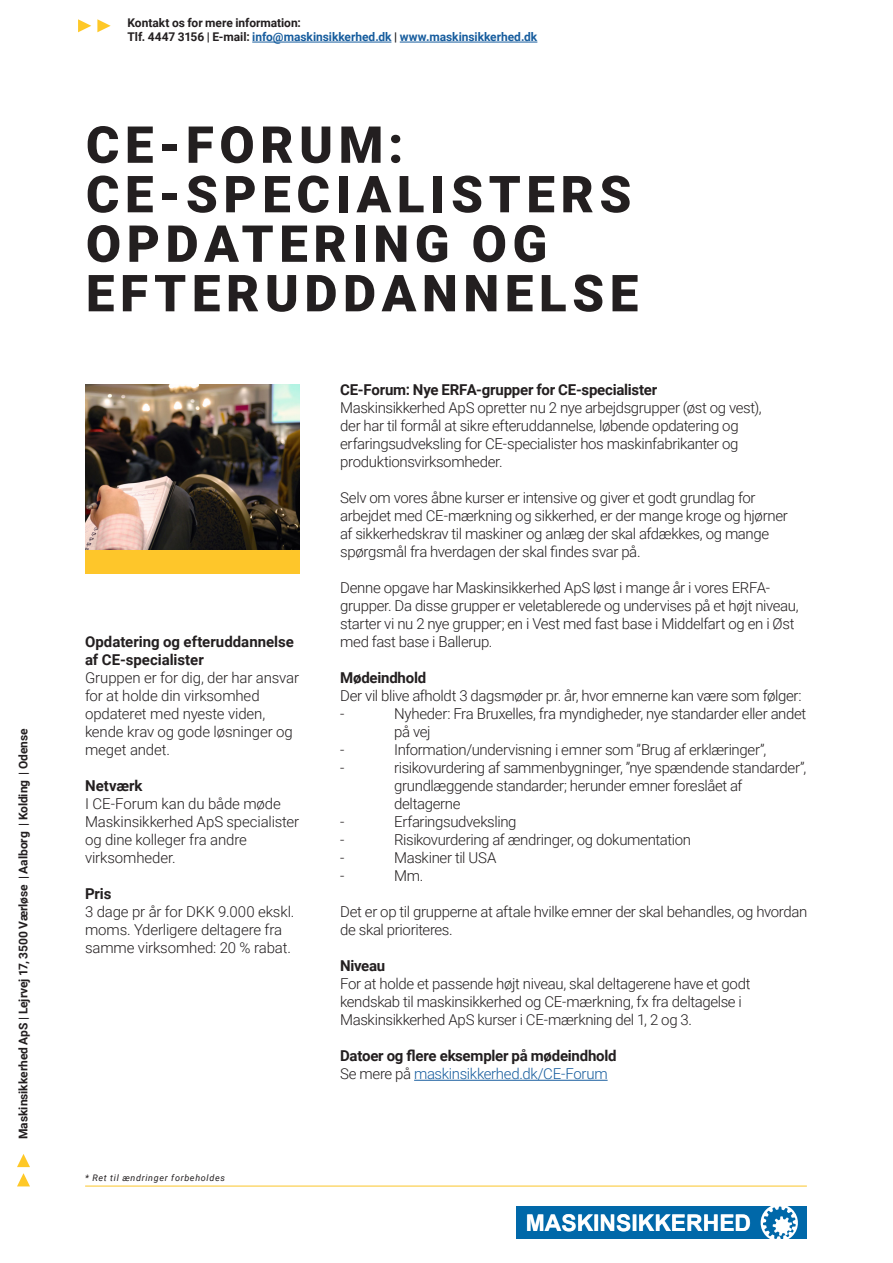
<style>
.page{position:relative;width:893px;height:1263px;background:#fff}
.page>*{position:absolute;margin:0;border:0;box-sizing:border-box;transform-origin:0 0}
.t1{font:900 51px/49.5px "Roboto";letter-spacing:.11em;color:#231f20}
.t2{font:700 22.95px "Arial";color:#fff}
._8_pt_Small_Text{font:300 15px/18px "Roboto";letter-spacing:-.02em;color:#231f20}
._8_pt_Small_Text-2{font:700 15px/18px "Roboto";letter-spacing:-.01em;color:#231f20}
._8_pt_Small_Text-3{font:300 15px "Roboto";letter-spacing:-.02em;color:#175d9e}
.t3{font:700 12px/14.4px "Roboto";letter-spacing:-.005em;color:#231f20}
.t4{font:italic 9px "Roboto";letter-spacing:.075em;color:#231f20}
.s1{color:#175d9e}
.s2{color:#231f20}
</style>
<div class="page">
<div style="left:516px;top:1206px;width:291px;height:33px;background:#0068a9"></div>
<svg style="left:760px;top:1206px;width:38px;height:33px"></svg>
<svg style="left:97px;top:19px;width:14px;height:13px"></svg>
<svg style="left:78px;top:19px;width:13px;height:13px"></svg>
<svg style="left:17px;top:1154px;width:13px;height:13px"></svg>
<svg style="left:17px;top:1173px;width:13px;height:13px"></svg>
<div style="left:85px;top:385px;width:215px;height:189px;background:#fec62a"></div>
<img style="left:85px;top:384px;width:215px;height:165px">
<hr style="left:85px;top:1186px;width:722px;height:1px;background:#fbc52a">
<hr style="left:252px;top:42px;width:139px;height:1px;background:#175d9e">
<hr style="left:400px;top:42px;width:137px;height:1px;background:#175d9e">
<hr style="left:414px;top:1080px;width:194px;height:1px;background:#175d9e">
<p class="t3" style="left:16px;top:1139px;width:412px;rotate:-90deg">Maskinsikkerhed ApS | Lejrvej 17, 3500 Værløse | Aalborg | Kolding | Odense</p>
<p class="t3" style="left:128px;top:15px;width:411px">Kontakt os for mere information:<br>Tlf. 4447 3156 | E-mail: <span class="s1">info@maskinsikkerhed.dk</span> | <span class="s1">www.maskinsikkerhed.dk</span></p>
<p class="t1" style="left:86px;top:118px;width:319px">CE-FORUM:</p>
<p class="t1" style="left:86px;top:168px;width:547px">CE-SPECIALISTERS</p>
<p class="t1" style="left:86px;top:217px;width:554px">OPDATERING OG<br>EFTERUDDANNELSE</p>
<p class="_8_pt_Small_Text-2" style="left:85px;top:632px;width:210px">Opdatering og efteruddannelse af CE-specialister</p>
<p class="_8_pt_Small_Text" style="left:85px;top:668px;width:216px">Gruppen er for dig, der har ansvar for at holde din virksomhed opdateret med nyeste viden, kende krav og gode løsninger og meget andet.</p>
<p class="_8_pt_Small_Text-2" style="left:85px;top:776px;width:59px">Netværk</p>
<p class="_8_pt_Small_Text" style="left:85px;top:794px;width:216px">I CE-Forum kan du både møde<br>Maskinsikkerhed ApS specialister og dine kolleger fra andre virksomheder.</p>
<p class="_8_pt_Small_Text-2" style="left:85px;top:884px;width:28px">Pris</p>
<p class="_8_pt_Small_Text" style="left:85px;top:902px;width:211px">3 dage pr år for DKK 9.000 ekskl. moms. Yderligere deltagere fra samme virksomhed: 20 % rabat.</p>
<p class="t4" style="left:85px;top:1171px;width:141px">* Ret til ændringer forbeholdes</p>
<p class="_8_pt_Small_Text-2" style="left:340px;top:380px;width:318px">CE-Forum: Nye ERFA-grupper for CE-specialister</p>
<p class="_8_pt_Small_Text" style="left:340px;top:398px;width:423px">Maskinsikkerhed ApS opretter nu 2 nye arbejdsgrupper (øst og vest), der har til formål at sikre efteruddannelse, løbende opdatering og erfaringsudveksling for CE-specialister hos maskinfabrikanter og produktionsvirksomheder.</p>
<p class="_8_pt_Small_Text" style="left:340px;top:488px;width:449px">Selv om vores åbne kurser er intensive og giver et godt grundlag for arbejdet med CE-mærkning og sikkerhed, er der mange kroge og hjørner af sikkerhedskrav til maskiner og anlæg der skal afdækkes, og mange spørgsmål fra hverdagen der skal findes svar på.</p>
<p class="_8_pt_Small_Text" style="left:340px;top:578px;width:460px">Denne opgave har Maskinsikkerhed ApS løst i mange år i vores ERFA&shy;grupper. Da disse grupper er veletablerede og undervises på et højt niveau, starter vi nu 2 nye grupper; en i Vest med fast base i Middelfart og en i Øst med fast base i Ballerup.</p>
<p class="_8_pt_Small_Text-2" style="left:340px;top:668px;width:87px">Mødeindhold</p>
<p class="_8_pt_Small_Text" style="left:340px;top:686px;width:463px">Der vil blive afholdt 3 dagsmøder pr. år, hvor emnerne kan være som følger:</p>
<p class="_8_pt_Small_Text" style="left:340px;top:704px;width:6px">-</p>
<p class="_8_pt_Small_Text" style="left:394px;top:704px;width:414px">Nyheder: Fra Bruxelles, fra myndigheder, nye standarder eller andet</p>
<p class="_8_pt_Small_Text" style="left:394px;top:722px;width:38px">på vej</p>
<p class="_8_pt_Small_Text" style="left:340px;top:740px;width:6px">-</p>
<p class="_8_pt_Small_Text" style="left:394px;top:740px;width:374px">Information/undervisning i emner som ”Brug af erklæringer”,</p>
<p class="_8_pt_Small_Text" style="left:340px;top:758px;width:6px">-</p>
<p class="_8_pt_Small_Text" style="left:394px;top:758px;width:414px">risikovurdering af sammenbygninger, ”nye spændende standarder”,</p>
<p class="_8_pt_Small_Text" style="left:394px;top:776px;width:350px">grundlæggende standarder; herunder emner foreslået af deltagerne</p>
<p class="_8_pt_Small_Text" style="left:340px;top:812px;width:6px">-</p>
<p class="_8_pt_Small_Text" style="left:394px;top:812px;width:124px">Erfaringsudveksling</p>
<p class="_8_pt_Small_Text" style="left:340px;top:830px;width:6px">-</p>
<p class="_8_pt_Small_Text" style="left:394px;top:830px;width:298px">Risikovurdering af ændringer, og dokumentation</p>
<p class="_8_pt_Small_Text" style="left:340px;top:848px;width:6px">-</p>
<p class="_8_pt_Small_Text" style="left:394px;top:848px;width:104px">Maskiner til USA</p>
<p class="_8_pt_Small_Text" style="left:340px;top:866px;width:6px">-</p>
<p class="_8_pt_Small_Text" style="left:394px;top:866px;width:31px">Mm.</p>
<p class="_8_pt_Small_Text" style="left:340px;top:902px;width:469px">Det er op til grupperne at aftale hvilke emner der skal behandles, og hvordan de skal prioriteres.</p>
<p class="_8_pt_Small_Text-2" style="left:340px;top:956px;width:47px">Niveau</p>
<p class="_8_pt_Small_Text" style="left:340px;top:974px;width:412px">For at holde et passende højt niveau, skal deltagerene have et godt kendskab til maskinsikkerhed og CE-mærkning, fx fra deltagelse i<br>Maskinsikkerhed ApS kurser i CE-mærkning del 1, 2 og 3.</p>
<p class="_8_pt_Small_Text-2" style="left:340px;top:1046px;width:278px">Datoer og flere eksempler på mødeindhold</p>
<p class="_8_pt_Small_Text-3" style="left:340px;top:1063px;width:269px"><span class="s2">Se mere på</span> maskinsikkerhed.dk/CE-Forum</p>
<h2 class="t2" style="left:526px;top:1207px;width:227px">MASKINSIKKERHED</h2>
</div>
